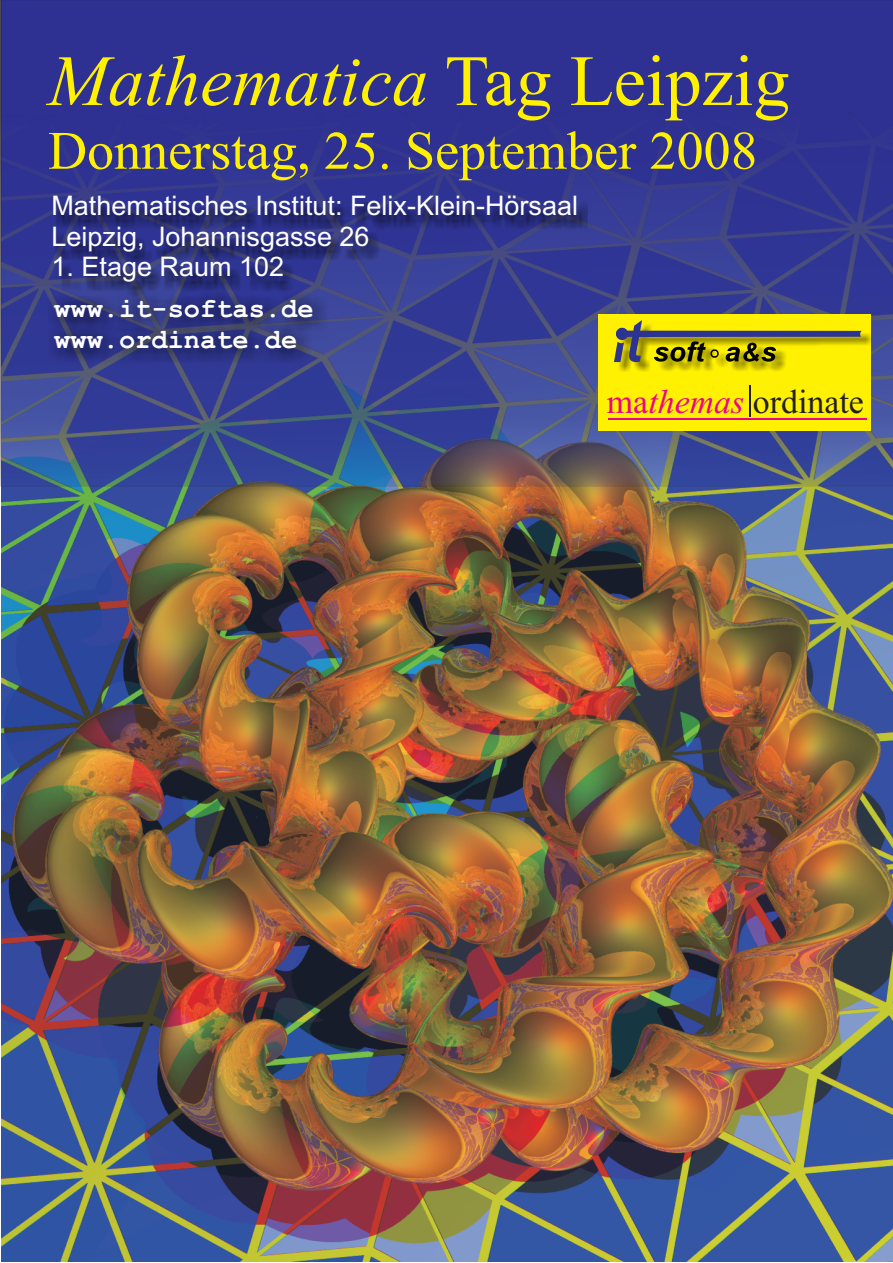
<style>
.page{position:relative;width:893px;height:1263px;background:#fff}
.page>*{position:absolute;margin:0;border:0;box-sizing:border-box;transform-origin:0 0}
.t1{font:italic 72px "Times New Roman";color:#fff101}
.t2{font:54px "Times New Roman";color:#fff101}
.t3{font:33.9px "Times New Roman";color:#231f20}
.t4{font:27px/30.2px "Arial";color:#fff}
.t5{font:700 27px/30.6px "Courier New";color:#fff}
.s1{font-style:normal}
.s2{color:#ed028c}
.s3{font-style:italic;color:#ed028c}
</style>
<div class="page">
<img style="left:2px;top:487px;width:891px;height:774px">
<svg style="left:0;top:0;width:893px;height:487px;background:#353c90"></svg>
<div style="left:599px;top:372px;width:272px;height:59px;background:#fff101"></div>
<hr style="left:749px;top:385px;width:1px;height:31px;background:#231f20">
<hr style="left:609px;top:418px;width:258px;height:2px;background:#ed028c">
<div style="left:599px;top:315px;width:272px;height:57px;background:#fff101"></div>
<div style="left:618px;top:324px;width:254px;height:48px;background:#231f20;opacity:.49"></div>
<svg style="left:614px;top:320px;width:247px;height:42px"></svg>
<div style="left:54px;top:203px;width:533px;height:94px;background:#231f20;opacity:.71"></div>
<div style="left:45px;top:292px;width:283px;height:72px;background:#231f20;opacity:.98"></div>
<h1 class="t1" style="left:48px;top:55px;width:743px">Mathematica <span class="s1">Tag Leipzig</span></h1>
<h2 class="t2" style="left:48px;top:131px;width:711px">Donnerstag, 25. September 2008</h2>
<p class="t4" style="left:51px;top:193px;width:528px">Mathematisches Institut: Felix-Klein-Hörsaal<br>Leipzig, Johannisgasse 26</p>
<p class="t4" style="left:51px;top:254px;width:234px">1. Etage Raum 102</p>
<p class="t5" style="left:54px;top:296px;width:261px">www.it-softas.de www.ordinate.de</p>
<p class="t3" style="left:607px;top:389px;width:259px"><span class="s2">ma</span><span class="s3">themas</span> ordinate</p>
</div>
